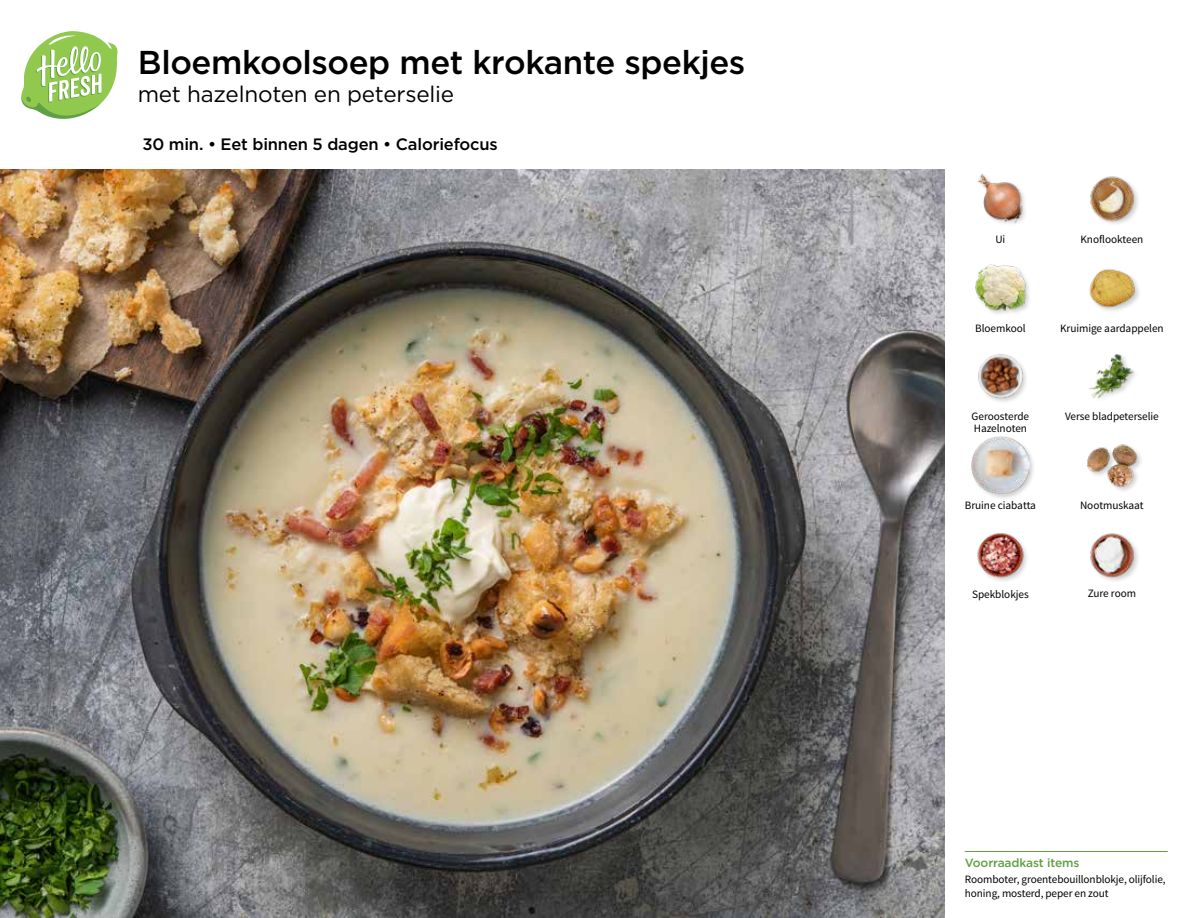
<style>
.page{position:relative;width:1188px;height:918px;background:#fff}
.page>*{position:absolute;margin:0;border:0;box-sizing:border-box;transform-origin:0 0}
.t1{font:500 33px "Gotham";letter-spacing:-.015em;color:#000}
.t2{font:22.5px "Gotham";letter-spacing:-.01em;color:#000}
.t3{font:500 16.5px "Gotham";letter-spacing:-.01em;color:#000}
.t4{font:500 12px "Gotham";letter-spacing:-.01em;color:#609f43}
.t5{font:11.25px/14.4px "Source Sans Pro";letter-spacing:-.005em;color:#000}
</style>
<div class="page">
<hr style="left:965px;top:851px;width:203px;height:1px;background:#609f43">
<svg style="left:21px;top:31px;width:97px;height:88px"></svg>
<img style="left:0;top:170px;width:945px;height:748px">
<svg style="left:913px;top:169px;width:32px;height:46px"></svg>
<img style="left:1090px;top:176px;width:48px;height:48px">
<img style="left:977px;top:174px;width:48px;height:50px">
<img style="left:1089px;top:269px;width:50px;height:42px">
<img style="left:975px;top:264px;width:54px;height:50px">
<img style="left:1089px;top:354px;width:46px;height:45px">
<img style="left:978px;top:354px;width:48px;height:48px">
<img style="left:1087px;top:444px;width:54px;height:47px">
<img style="left:1090px;top:533px;width:48px;height:48px">
<div style="left:970px;top:435px;width:66px;height:66px;background:#000;opacity:.2"></div>
<img style="left:972px;top:436px;width:57px;height:58px">
<img style="left:977px;top:533px;width:50px;height:48px">
<h1 class="t1" style="left:138px;top:41px;width:609px">Bloemkoolsoep met krokante spekjes</h1>
<h2 class="t2" style="left:138px;top:80px;width:318px">met hazelnoten en peterselie</h2>
<h3 class="t3" style="left:142px;top:133px;width:357px">30 min. • Eet binnen 5 dagen • Caloriefocus</h3>
<p class="t5" style="left:995px;top:232px;width:11px">Ui</p>
<p class="t5" style="left:1080px;top:232px;width:64px">Knoflookteen</p>
<p class="t5" style="left:975px;top:321px;width:52px">Bloemkool</p>
<p class="t5" style="left:1060px;top:321px;width:105px">Kruimige aardappelen</p>
<p class="t5" style="left:972px;top:409px;width:59px">Geroosterde</p>
<p class="t5" style="left:1065px;top:410px;width:95px">Verse bladpeterselie</p>
<p class="t5" style="left:974px;top:421px;width:55px">Hazelnoten</p>
<p class="t5" style="left:965px;top:498px;width:73px">Bruine ciabatta</p>
<p class="t5" style="left:1080px;top:498px;width:65px">Nootmuskaat</p>
<p class="t5" style="left:972px;top:587px;width:58px">Spekblokjes</p>
<p class="t5" style="left:1088px;top:587px;width:50px">Zure room</p>
<p class="t4" style="left:965px;top:854px;width:116px">Voorraadkast items</p>
<p class="t5" style="left:965px;top:872px;width:202px">Roomboter, groentebouillonblokje, olijfolie, honing, mosterd, peper en zout</p>
</div>
